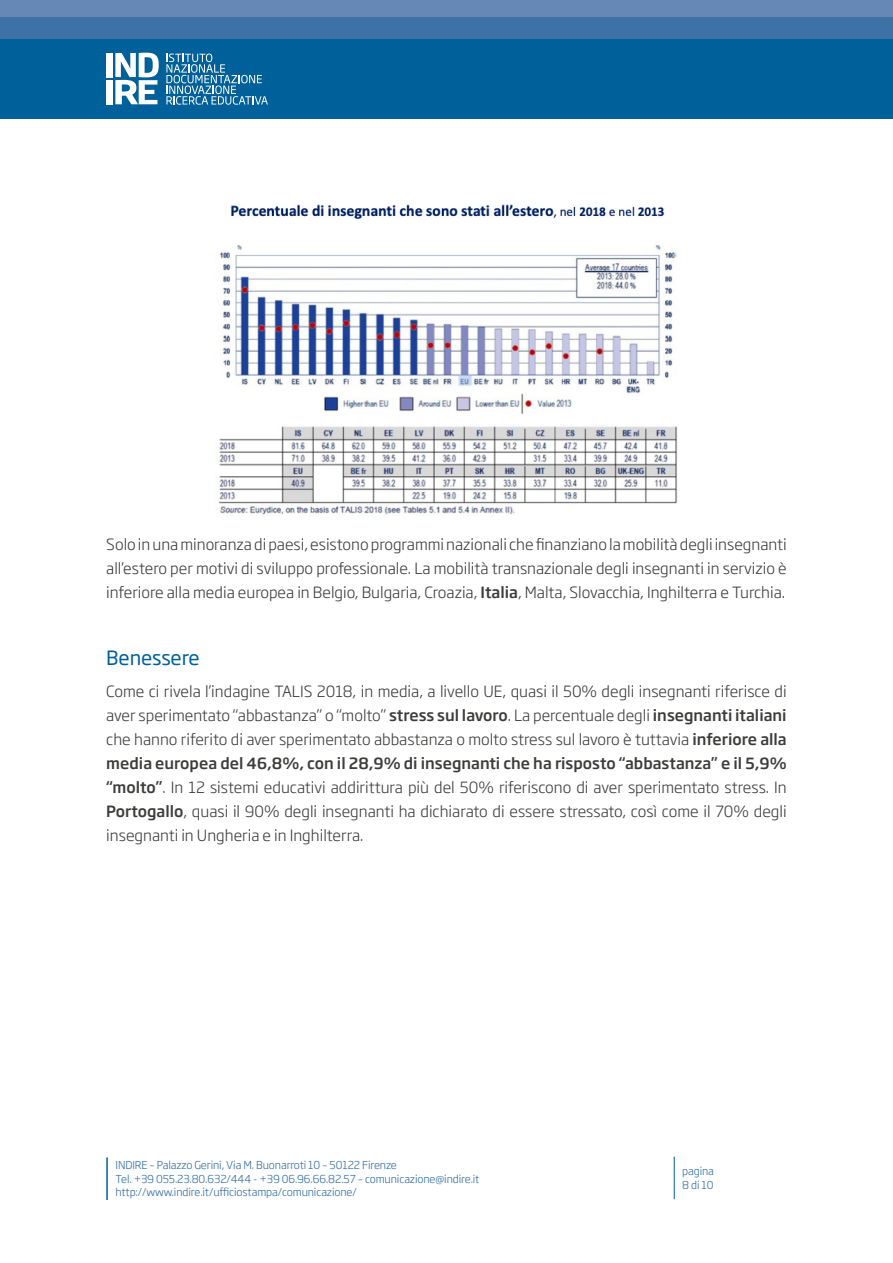
<style>
.page{position:relative;width:893px;height:1263px;background:#fff}
.page>*{position:absolute;margin:0;border:0;box-sizing:border-box;transform-origin:0 0}
.t1{font:19.5px "Soho Gothic Pro";letter-spacing:-.01em;color:#006099}
.t2{font:300 15.3px/24px "Soho Gothic Pro";color:#3c3c3b;text-align:justify}
.t3{font:300 10.8px/13.5px "Soho Gothic Pro";letter-spacing:-.01em;color:#2f6ca2}
.s1{font-weight:500}
</style>
<div class="page">
<hr style="left:106px;top:1157px;width:2px;height:43px;background:#006099">
<hr style="left:674px;top:1157px;width:1px;height:42px;background:#006099">
<div style="left:0;top:38px;width:893px;height:81px;background:#006099"></div>
<div style="left:0;top:17px;width:893px;height:21px;background:#3e72a7"></div>
<div style="left:0;top:0;width:893px;height:17px;background:#6588b6"></div>
<svg style="left:166px;top:54px;width:102px;height:51px"></svg>
<div style="left:106px;top:53px;width:6px;height:24px;background:#fff"></div>
<div style="left:106px;top:80px;width:6px;height:24px;background:#fff"></div>
<svg style="left:115px;top:53px;width:44px;height:51px"></svg>
<img style="left:218px;top:204px;width:460px;height:311px">
<p class="t2" style="left:106px;top:532px;width:682px">Solo in una minoranza di paesi, esistono programmi nazionali che finanziano la mobilità degli insegnanti all’estero per motivi di sviluppo professionale. La mobilità transnazionale degli insegnanti in servizio è inferiore alla media europea in Belgio, Bulgaria, Croazia, <span class="s1">Italia</span>, Malta, Slovacchia, Inghilterra e Turchia.</p>
<p class="t1" style="left:106px;top:642px;width:95px">Benessere</p>
<p class="t2" style="left:106px;top:679px;width:682px">Come ci rivela l’indagine TALIS 2018, in media, a livello UE, quasi il 50% degli insegnanti riferisce di aver sperimentato “abbastanza” o “molto” <span class="s1">stress sul lavoro</span>. La percentuale degli <span class="s1">insegnanti italiani </span>che hanno riferito di aver sperimentato abbastanza o molto stress sul lavoro è tuttavia <span class="s1">inferiore alla media europea del 46,8%, con il 28,9% di insegnanti che ha risposto “abbastanza” e il 5,9% “molto”</span>. In 12 sistemi educativi addirittura più del 50% riferiscono di aver sperimentato stress. In <span class="s1">Portogallo</span>, quasi il 90% degli insegnanti ha dichiarato di essere stressato, così come il 70% degli insegnanti in Ungheria e in Inghilterra.</p>
<p class="t3" style="left:116px;top:1158px;width:365px">INDIRE – Palazzo Gerini, Via M. Buonarroti 10 – 50122 Firenze<br>Tel. +39 055.23.80.632/444 - +39 06.96.66.82.57 – comunicazione@indire.it http://www.indire.it/ufficiostampa/comunicazione/</p>
<p class="t3" style="left:682px;top:1164px;width:33px">pagina<br>8 di 10</p>
</div>
